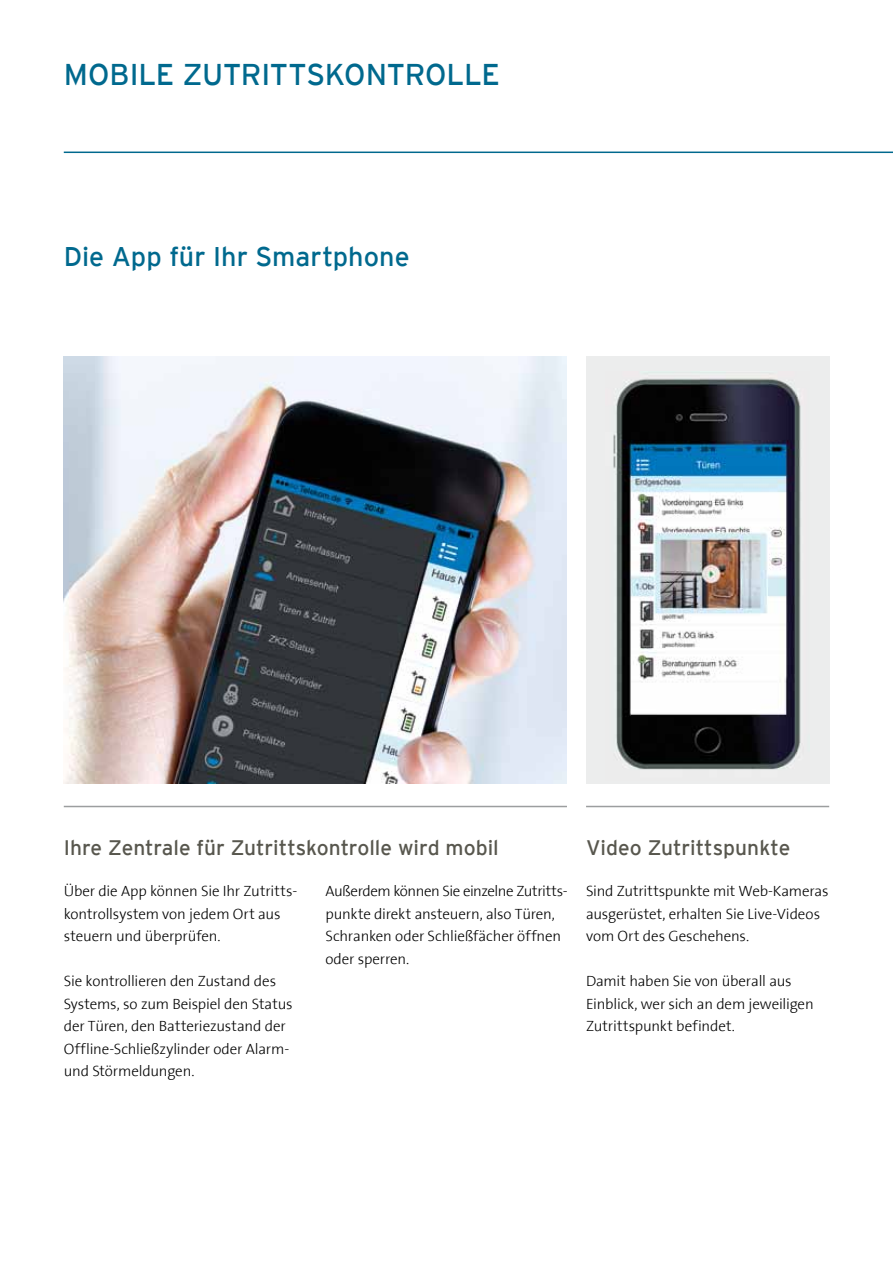
<style>
.page{position:relative;width:893px;height:1263px;background:#fff}
.page>*{position:absolute;margin:0;border:0;box-sizing:border-box;transform-origin:0 0}
.t1{font:30px "Interstate";letter-spacing:-.01em;color:#00698e}
.t2{font:27px "Interstate";color:#00698e}
.t3{font:21px "Interstate";color:#58574e}
.t4{font:300 15px/22.5px "The Sans";letter-spacing:-.01em;color:#000}
</style>
<div class="page">
<hr style="left:64px;top:152px;width:829px;height:1px;background:#00698e">
<img style="left:64px;top:356px;width:503px;height:428px">
<hr style="left:64px;top:806px;width:503px;height:1px;background:#9c9e9f">
<hr style="left:586px;top:806px;width:243px;height:1px;background:#9c9e9f">
<div style="left:586px;top:356px;width:243px;height:428px;background:#eceded"></div>
<img style="left:613px;top:378px;width:188px;height:392px">
<h1 class="t1" style="left:64px;top:57px;width:81px">Mobile</h1>
<h1 class="t1" style="left:183px;top:57px;width:319px">ZUTRITTSKONTROLLE</h1>
<h2 class="t2" style="left:64px;top:242px;width:347px">Die App für Ihr Smartphone</h2>
<h3 class="t3" style="left:64px;top:835px;width:437px">Ihre Zentrale für Zutrittskontrolle wird mobil</h3>
<h3 class="t3" style="left:586px;top:836px;width:206px">Video Zutrittspunkte</h3>
<p class="t4" style="left:586px;top:881px;width:244px">Sind Zutrittspunkte mit Web-Kameras ausgerüstet, erhalten Sie Live-Videos vom Ort des Geschehens.</p>
<p class="t4" style="left:586px;top:971px;width:229px">Damit haben Sie von überall aus<br>Einblick, wer sich an dem jeweiligen<br>Zutrittspunkt befindet.</p>
<p class="t4" style="left:64px;top:881px;width:235px">Über die App können Sie Ihr Zutritts&shy;kontrollsystem von jedem Ort aus steuern und überprüfen.</p>
<p class="t4" style="left:64px;top:971px;width:230px">Sie kontrollieren den Zustand des<br>Systems, so zum Beispiel den Status der Türen, den Batteriezustand der<br>Offline-Schließzylinder oder Alarm&shy;und Störmeldungen.</p>
<p class="t4" style="left:325px;top:881px;width:244px">Außerdem können Sie einzelne Zutritts&shy;punkte direkt ansteuern, also Türen,<br>Schranken oder Schließfächer öffnen oder sperren.</p>
</div>
